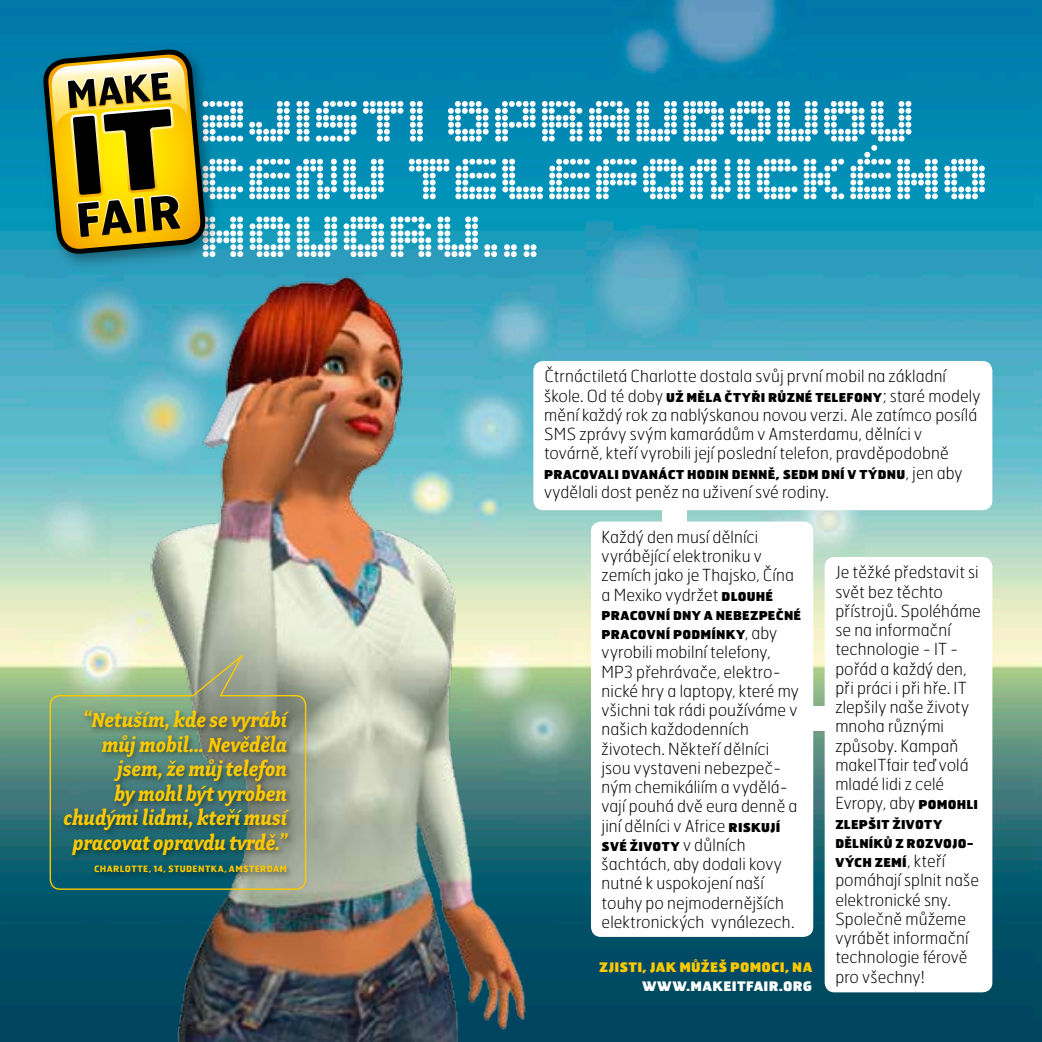
<style>
.page{position:relative;width:1042px;height:1042px;background:#fff}
.page>*{position:absolute;margin:0;border:0;box-sizing:border-box;transform-origin:0 0}
.t1{font:50.75px/57.8px "Med Led";letter-spacing:-.015em;color:#fff}
.t2{font:italic 700 22.75px/24.5px "Fairplexm I Tf";color:#fdc900;text-align:right}
.t3{font:300 16.62px/19.2px "Hermesm ITF";letter-spacing:.005em;color:#000}
.t4{font:900 13.12px "Hermesm I Tf";letter-spacing:.015em;color:#fdc900}
.t5{font:900 13.12px "Hermesm I Tf";letter-spacing:.025em;color:#fff}
.t6{font:900 12.25px/19.2px "Hermesm I Tf";letter-spacing:.015em;color:#000}
.t7{font:700 8.75px "Hermesm I Tf";letter-spacing:.045em;color:#fdc900}
.s1{font-family:"Hermesm I Tf";font-weight:900;font-size:12.25px}
.s2{font-family:"Hermesm ITF";font-weight:300;font-size:16.62px}
</style>
<div class="page">
<img style="left:0;top:0;width:1042px;height:1042px">
<div style="left:662px;top:502px;width:25px;height:25px;background:#fff"></div>
<div style="left:804px;top:706px;width:25px;height:25px;background:#fff"></div>
<div style="left:533px;top:361px;width:459px;height:149px;background:#fff;border-radius:10px"></div>
<div style="left:591px;top:521px;width:222px;height:416px;background:#fff;border-radius:10px"></div>
<div style="left:824px;top:557px;width:168px;height:435px;background:#fff;border-radius:10px"></div>
<img style="left:93px;top:267px;width:451px;height:775px">
<svg style="left:191px;top:650px;width:56px;height:45px;background:#9fa48a"></svg>
<div style="left:50px;top:695px;width:256px;height:195px;border:1px solid #fdc900;border-radius:10px"></div>
<div style="left:59px;top:706px;width:237px;height:174px;background:#000;opacity:.5"></div>
<svg style="left:864px;top:145px;width:13px;height:13px"></svg>
<div style="left:35px;top:41px;width:188px;height:231px;background:#000;opacity:.35"></div>
<svg style="left:44px;top:273px;width:160px;height:72px;background:#4ea9bd"></svg>
<svg style="left:44px;top:16px;width:160px;height:257px;background:#72854d"></svg>
<h1 class="t1" style="left:199px;top:96px;width:791px">ZJISTI OPRAVDOVOU<br>CENU TELEFONICKEHO<br>HOVORU...</h1>
<h2 class="t2" style="left:64px;top:708px;width:225px">“Netuším, kde se vyrábí můj mobil... Nevěděla jsem, že můj telefon<br>by mohl být vyroben chudými lidmi, kteří musí pracovat opravdu tvrdě.”</h2>
<p class="t7" style="left:94px;top:863px;width:194px">CHARLOTTE, 14, STUDENTKA, AMSTERDAM</p>
<p class="t3" style="left:544px;top:366px;width:438px">Čtrnáctiletá Charlotte dostala svůj první mobil na základní škole. Od té doby <span class="s1">UŽ MĚLA ČTYŘI RŮZNÉ TELEFONY</span>; staré modely mění každý rok za nablýskanou novou verzi. Ale zatímco posílá SMS zprávy svým kamarádům v Amsterdamu, dělníci v továrně, kteří vyrobili její poslední telefon, pravděpodobně</p>
<p class="t6" style="left:544px;top:464px;width:420px">PRACOVALI DVANÁCT HODIN DENNĚ, SEDM DNÍ V TÝDNU<span class="s2">, jen aby</span></p>
<p class="t3" style="left:544px;top:482px;width:286px">vydělali dost peněz na uživení své rodiny.</p>
<p class="t3" style="left:601px;top:527px;width:194px">Každý den musí dělníci vyrábějící elektroniku v zemích jako je Thajsko, Čína a Mexiko vydržet <span class="s1">DLOUHÉ</span></p>
<p class="t6" style="left:601px;top:605px;width:201px">PRACOVNÍ DNY A NEBEZPEČNÉ<br>PRACOVNÍ PODMÍNKY<span class="s2">, aby</span></p>
<p class="t3" style="left:601px;top:642px;width:199px">vyrobili mobilní telefony,<br>MP3 přehrávače, elektro&shy;nické hry a laptopy, které my všichni tak rádi používáme v našich každodenních životech. Někteří dělníci jsou vystaveni nebezpeč&shy;ným chemikáliím a vydělá&shy;vají pouhá dvě eura denně a jiní dělníci v Africe <span class="s1">RISKUJÍ</span></p>
<p class="t6" style="left:601px;top:836px;width:145px">SVÉ ŽIVOTY <span class="s2">v důlních</span></p>
<p class="t3" style="left:601px;top:854px;width:194px">šachtách, aby dodali kovy nutné k uspokojení naší touhy po nejmodernějších elektronických vynálezech.</p>
<p class="t3" style="left:835px;top:562px;width:147px">Je těžké představit si svět bez těchto přístrojů. Spoléháme se na informační technologie - IT - pořád a každý den, při práci i při hře. IT zlepšily naše životy mnoha různými způsoby. Kampaň makeITfair teď volá mladé lidi z celé<br>Evropy, aby <span class="s1">POMOHLI</span></p>
<p class="t6" style="left:835px;top:814px;width:140px">ZLEPŠIT ŽIVOTY<br>DĚLNÍKŮ Z ROZVOJO-<br>VÝCH ZEMÍ<span class="s2">, kteří</span></p>
<p class="t3" style="left:835px;top:870px;width:145px">pomáhají splnit naše elektronické sny.<br>Společně můžeme vyrábět informační technologie férově pro všechny!</p>
<p class="t4" style="left:599px;top:958px;width:215px">ZJISTI, JAK MŮŽEŠ POMOCI, NA</p>
<p class="t5" style="left:642px;top:977px;width:172px">WWW.MAKEITFAIR.ORG</p>
</div>
